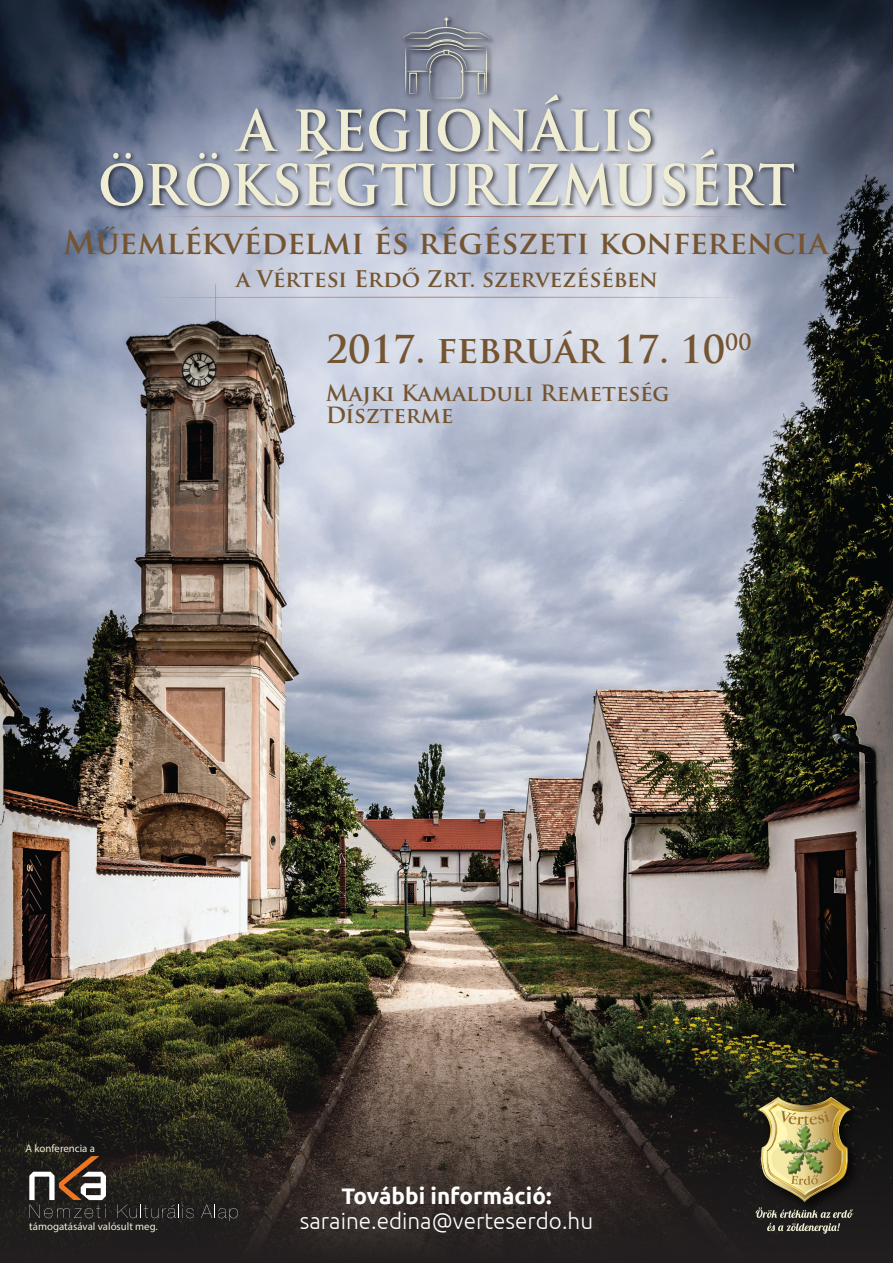
<style>
.page{position:relative;width:893px;height:1263px;background:#fff}
.page>*{position:absolute;margin:0;border:0;box-sizing:border-box;transform-origin:0 0}
.t1{font:700 64.43px/54.4px "Trajan Pro";color:#efeed4;text-align:center;scale:.9 1}
.t2{font:700 37.5px "Trajan Pro";color:#745431}
.t3{font:700 31.65px "Trajan Pro";color:#745431}
.t4{font:300 22.5px "Ubuntu";color:#fff}
.t5{font:700 22.5px "Ubuntu";color:#fff}
.t6{font:700 22.35px "Trajan Pro";letter-spacing:-.02em;color:#745431}
.t7{font:700 21.9px/22.5px "Trajan Pro";color:#745431}
.t8{font:10.8px "Myriad Pro";color:#efeed4}
</style>
<div class="page">
<img style="left:0;top:0;width:893px;height:993px">
<svg style="left:0;top:993px;width:893px;height:270px;background:#373128"></svg>
<img style="left:751px;top:1091px;width:117px;height:128px">
<img style="left:756px;top:1097px;width:98px;height:137px">
<img style="left:93px;top:90px;width:712px;height:143px">
<img style="left:398px;top:11px;width:102px;height:97px">
<svg style="left:403px;top:16px;width:87px;height:82px;background:#888d9a"></svg>
<svg style="left:149px;top:216px;width:595px;height:1px"></svg>
<svg style="left:149px;top:297px;width:595px;height:1px"></svg>
<svg style="left:29px;top:1156px;width:77px;height:62px;background:#554a43"></svg>
<svg style="left:117px;top:1204px;width:77px;height:14px"></svg>
<svg style="left:201px;top:1204px;width:37px;height:17px"></svg>
<h1 class="t1" style="left:98px;top:101px;width:776px">a regionális örökségturizmusért</h1>
<h3 class="t3" style="left:63px;top:223px;width:767px">Műemlékvédelmi és régészeti konferencia</h3>
<h3 class="t6" style="left:236px;top:265px;width:424px">a Vértesi Erdő Zrt. szervezésében</h3>
<h2 class="t2" style="left:326px;top:326px;width:427px">2017. február 17. 10<sup>00</sup></h2>
<h3 class="t7" style="left:326px;top:382px;width:345px">Majki Kamalduli Remeteség<br>Díszterme</h3>
<p class="t8" style="left:26px;top:1141px;width:71px">A konferencia a</p>
<p class="t8" style="left:29px;top:1220px;width:130px">támogatásával valósult meg.</p>
<h3 class="t5" style="left:341px;top:1183px;width:212px">További információ:</h3>
<h3 class="t4" style="left:300px;top:1207px;width:295px">saraine.edina@verteserdo.hu</h3>
</div>
